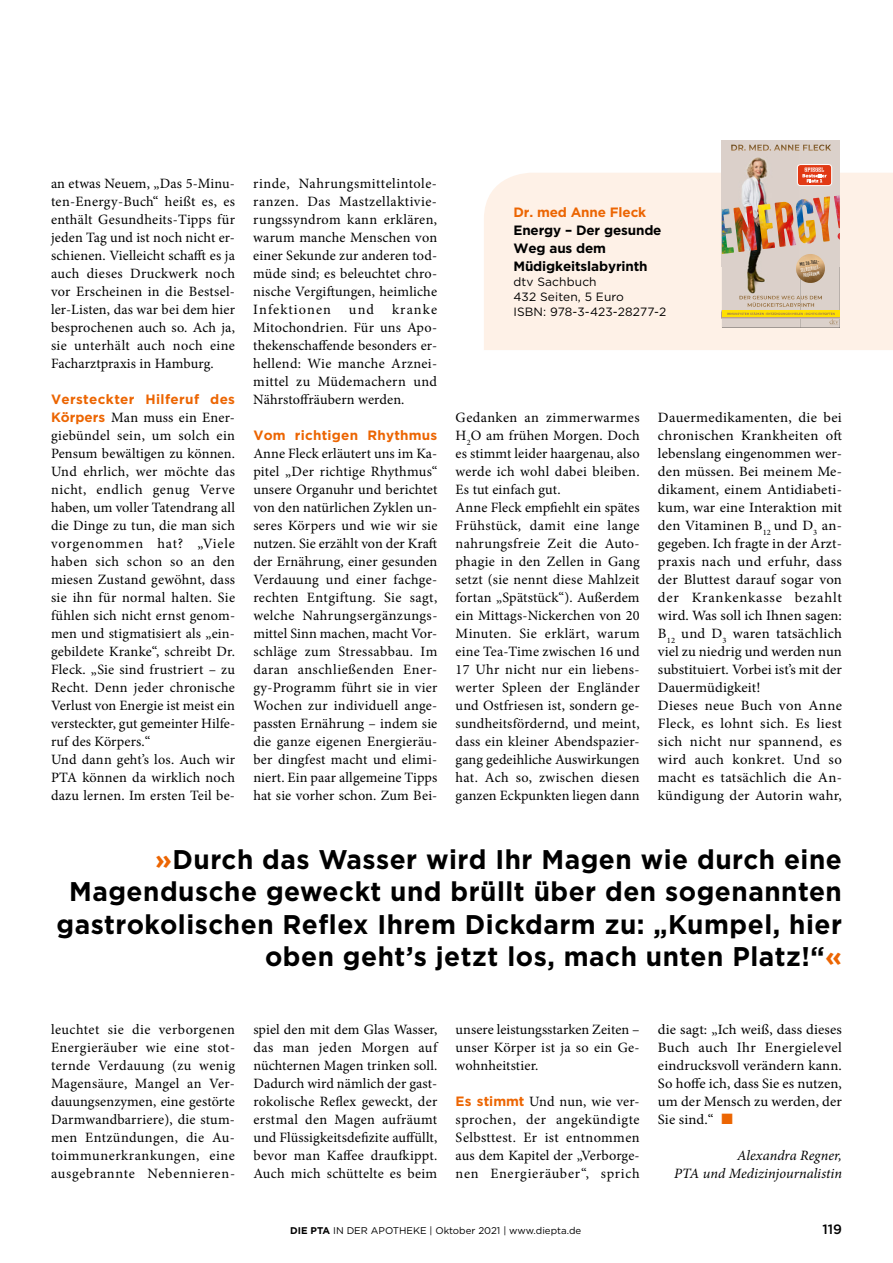
<style>
.page{position:relative;width:893px;height:1263px;background:#fff}
.page>*{position:absolute;margin:0;border:0;box-sizing:border-box;transform-origin:0 0}
.t1{font:700 27px/32.4px "Gotham";letter-spacing:.02em;color:#000;text-align:right}
.t2{font:14.25px/18px "Minion Pro";letter-spacing:.015em;color:#000;text-align:justify}
.t3{font:italic 14.25px/18px "Minion Pro";color:#000;text-align:right}
.t4{font:700 13.5px/18px "Gotham";letter-spacing:-.01em;color:#000}
.t5{font:700 13.5px "Gotham";letter-spacing:.02em;color:#ec6502}
.t6{font:700 13.5px "Gotham";letter-spacing:-.01em;color:#ec6502}
.t7{font:500 13.5px "Gotham";color:#000}
.t8{font:12px/15px "Gotham";letter-spacing:.01em;color:#000}
.t9{font:9.75px "Gotham";color:#000}
.t10{font:condensed 4.95px/5.7px "Kapra Neue";color:#fff;text-align:center}
.t11{font:condensed 4.95px "Kapra Neue";color:#151414}
.s1{font-family:"Gotham";font-weight:700;font-size:13.5px;color:#ec6502}
.s2{color:#ec6502}
.s3{font-weight:700}
</style>
<div class="page">
<div style="left:484px;top:173px;width:409px;height:177px;background:#fef1e7"></div>
<img style="left:722px;top:141px;width:118px;height:187px">
<p class="t2" style="left:51px;top:175px;width:186px">an etwas Neuem, „Das 5-Minu&shy;ten-Energy-Buch“ heißt es, es enthält Gesundheits-Tipps für jeden Tag und ist noch nicht er&shy;schienen. Vielleicht schafft es ja auch dieses Druckwerk noch vor Erscheinen in die Bestsel&shy;ler-Listen, das war bei dem hier besprochenen auch so. Ach ja, sie unterhält auch noch eine Facharztpraxis in Hamburg.</p>
<p class="t5" style="left:51px;top:390px;width:186px">Versteckter Hilferuf des</p>
<p class="t2" style="left:51px;top:409px;width:186px;text-align:left"><span class="s1">Körpers</span> Man muss ein Ener&shy;giebündel sein, um solch ein<br>Pensum bewältigen zu können.<br>Und ehrlich, wer möchte das nicht, endlich genug Verve haben, um voller Tatendrang all die Dinge zu tun, die man sich vorgenommen hat? „Viele haben sich schon so an den miesen Zustand gewöhnt, dass sie ihn für normal halten. Sie fühlen sich nicht ernst genom&shy;men und stigmatisiert als „ein&shy;gebildete Kranke“, schreibt Dr.<br>Fleck. „Sie sind frustriert – zu<br>Recht. Denn jeder chronische<br>Verlust von Energie ist meist ein versteckter, gut gemeinter Hilfe&shy;ruf des Körpers.“<br>Und dann geht’s los. Auch wir<br>PTA können da wirklich noch dazu lernen. Im ersten Teil be-</p>
<p class="t2" style="left:253px;top:175px;width:185px">rinde, Nahrungsmittelintole&shy;ranzen. Das Mastzellaktivie&shy;rungssyndrom kann erklären, warum manche Menschen von einer Sekunde zur anderen tod&shy;müde sind; es beleuchtet chro&shy;nische Vergiftungen, heimliche Infektionen</p>
<p class="t2" style="left:253px;top:301px;width:185px;text-indent:139px">kranke Mitochondrien. Für uns Apo&shy;thekenschaffende besonders er&shy;hellend: Wie manche Arznei&shy;mittel zu Müdemachern und Nährstoffräubern werden.</p>
<p class="t5" style="left:253px;top:426px;width:186px">Vom richtigen Rhythmus</p>
<p class="t2" style="left:253px;top:445px;width:186px">Anne Fleck erläutert uns im Ka&shy;pitel „Der richtige Rhythmus“ unsere Organuhr und berichtet von den natürlichen Zyklen un&shy;seres Körpers und wie wir sie nutzen. Sie erzählt von der Kraft der Ernährung, einer gesunden Verdauung und einer fachge&shy;rechten Entgiftung. Sie sagt, welche Nahrungsergänzungs&shy;mittel Sinn machen, macht Vor&shy;schläge zum Stressabbau. Im daran anschließenden Ener&shy;gy-Programm führt sie in vier Wochen zur individuell ange&shy;passten Ernährung – indem sie die ganze eigenen Energieräu&shy;ber dingfest macht und elimi&shy;niert. Ein paar allgemeine Tipps hat sie vorher schon. Zum Bei-</p>
<p class="t2" style="left:349px;top:301px;width:27px">und</p>
<p class="t6" style="left:513px;top:203px;width:134px">Dr. med Anne Fleck</p>
<p class="t4" style="left:513px;top:221px;width:150px">Energy – Der gesunde<br>Weg aus dem<br>Müdigkeitslabyrinth</p>
<p class="t8" style="left:513px;top:274px;width:155px">dtv Sachbuch<br>432 Seiten, 5 Euro<br>ISBN: 978-3-423-28277-2</p>
<p class="t11" style="left:799px;top:262px;width:22px;rotate:-10deg">MIT 30-TAGE-</p>
<p class="t10" style="left:800px;top:268px;width:22px;rotate:-10deg">SELBSTHILFE-<br>PROGRAMM</p>
<p class="t2" style="left:456px;top:409px;width:186px;text-align:left">Gedanken an zimmerwarmes<br>H<sub>2</sub>O am frühen Morgen. Doch es stimmt leider haargenau, also werde ich wohl dabei bleiben.<br>Es tut einfach gut.<br>Anne Fleck empfiehlt ein spätes<br>Frühstück, damit eine lange nahrungsfreie Zeit die Auto&shy;phagie in den Zellen in Gang setzt (sie nennt diese Mahlzeit fortan „Spätstück“). Außerdem ein Mittags-Nickerchen von 20<br>Minuten. Sie erklärt, warum eine Tea-Time zwischen 16 und<br>17 Uhr nicht nur ein liebens&shy;werter Spleen der Engländer und Ostfriesen ist, sondern ge&shy;sundheitsfördernd, und meint, dass ein kleiner Abendspazier&shy;gang gedeihliche Auswirkungen hat. Ach so, zwischen diesen ganzen Eckpunkten liegen dann</p>
<p class="t2" style="left:658px;top:409px;width:186px;text-align:left">Dauermedikamenten, die bei chronischen Krankheiten oft lebenslang eingenommen wer&shy;den müssen. Bei meinem Me&shy;dikament, einem Antidiabeti&shy;kum, war eine Interaktion mit den Vitaminen B<sub>12</sub> und D<sub>3</sub> an&shy;gegeben. Ich fragte in der Arzt&shy;praxis nach und erfuhr, dass der Bluttest darauf sogar von der Krankenkasse bezahlt wird. Was soll ich Ihnen sagen:<br>B<sub>12</sub> und D<sub>3</sub> waren tatsächlich viel zu niedrig und werden nun substituiert. Vorbei ist’s mit der<br>Dauermüdigkeit!<br>Dieses neue Buch von Anne<br>Fleck, es lohnt sich. Es liest sich nicht nur spannend, es wird auch konkret. Und so macht es tatsächlich die An&shy;kündigung der Autorin wahr,</p>
<h1 class="t1" style="left:57px;top:843px;width:787px"><span class="s2">»</span>Durch das Wasser wird Ihr Magen wie durch eine Magendusche geweckt und brüllt über den sogenannten gastrokolischen Reflex Ihrem Dickdarm zu: „Kumpel, hier oben geht’s jetzt los, mach unten Platz!“<span class="s2">«</span></h1>
<p class="t2" style="left:51px;top:1021px;width:186px">leuchtet sie die verborgenen Energieräuber wie eine stot&shy;ternde Verdauung (zu wenig Magensäure, Mangel an Ver&shy;dauungsenzymen, eine gestörte Darmwandbarriere), die stum&shy;men Entzündungen, die Au&shy;toimmunerkrankungen, eine ausgebrannte Nebennieren-</p>
<p class="t2" style="left:253px;top:1021px;width:186px">spiel den mit dem Glas Wasser, das man jeden Morgen auf nüchternen Magen trinken soll.<br>Dadurch wird nämlich der gast&shy;rokolische Reflex geweckt, der erstmal den Magen aufräumt und Flüssigkeitsdefizite auffüllt, bevor man Kaffee draufkippt.<br>Auch mich schüttelte es beim</p>
<p class="t2" style="left:456px;top:1021px;width:186px">unsere leistungsstarken Zeiten – unser Körper ist ja so ein Ge&shy;wohnheitstier.</p>
<p class="t2" style="left:456px;top:1093px;width:186px"><span class="s1">Es stimmt</span> Und nun, wie ver&shy;sprochen, der angekündigte Selbsttest. Er ist entnommen aus dem Kapitel der „Verborge&shy;nen Energieräuber“, sprich</p>
<p class="t2" style="left:658px;top:1021px;width:186px">die sagt: „Ich weiß, dass dieses Buch auch Ihr Energielevel eindrucksvoll verändern kann.<br>So hoffe ich, dass Sie es nutzen, um der Mensch zu werden, der Sie sind.“ <span class="s2">■</span></p>
<p class="t3" style="left:674px;top:1147px;width:169px">Alexandra Regner,<br>PTA und Medizinjournalistin</p>
<p class="t9" style="left:290px;top:1224px;width:292px"><span class="s3">DIE PTA</span> IN DER APOTHEKE | Oktober 2021 | www.diepta.de</p>
<p class="t7" style="left:822px;top:1220px;width:21px">119</p>
</div>
